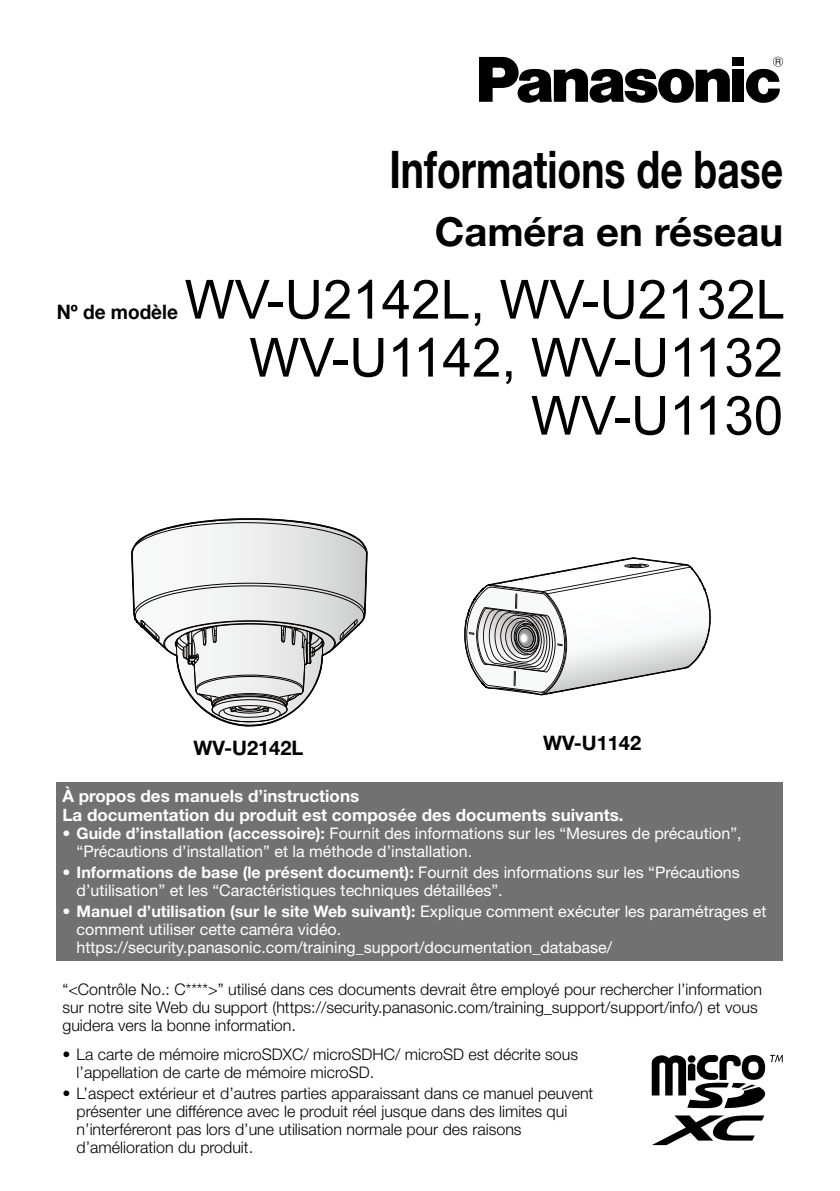
<style>
.page{position:relative;width:840px;height:1191px;background:#fff}
.page>*{position:absolute;margin:0;border:0;box-sizing:border-box;transform-origin:0 0}
.t1{font:54px/58px "Arial";color:#000;text-align:right}
.t2{font:700 52px "Helvetica Neue LT Std";color:#000;scale:.75 1}
.t3{font:700 40px "Helvetica Neue LT Std";color:#000}
.t4{font:700 20px "Helvetica Neue LT Std";color:#000}
.t5{font:700 20px "Helvetica Neue LT Std";color:#000;scale:.95 1}
.t6{font:700 17px/19px "Helvetica Neue LT Std";color:#fff}
.t7{font:300 16px/18px "Helvetica Neue LT Std";color:#000}
.t8{font:16px/18px "Helvetica Neue LT Std";color:#fff}
.s1{font-weight:700}
</style>
<div class="page">
<div style="left:731px;top:57px;width:12px;height:8px;background:#000"></div>
<div style="left:731px;top:70px;width:12px;height:32px;background:#000"></div>
<svg style="left:479px;top:57px;width:250px;height:46px"></svg>
<svg style="left:745px;top:57px;width:37px;height:46px"></svg>
<svg style="left:651px;top:1054px;width:131px;height:55px"></svg>
<svg style="left:652px;top:1115px;width:112px;height:30px"></svg>
<svg style="left:464px;top:557px;width:247px;height:138px"></svg>
<svg style="left:508px;top:612px;width:27px;height:4px"></svg>
<svg style="left:131px;top:518px;width:237px;height:209px"></svg>
<div style="left:57px;top:782px;width:725px;height:179px;background:#727171"></div>
<h2 class="t2" style="left:389px;top:137px;width:526px">Informations de base</h2>
<h3 class="t3" style="left:434px;top:207px;width:350px">Caméra en réseau</h3>
<h1 class="t1" style="left:184px;top:270px;width:601px">WV-U2142L, WV-U2132L<br>WV-U1142, WV-U1132<br>WV-U1130</h1>
<p class="t5" style="left:57px;top:299px;width:129px">Nº de modèle</p>
<p class="t4" style="left:193px;top:735px;width:111px">WV-U2142L</p>
<p class="t4" style="left:543px;top:730px;width:99px">WV-U1142</p>
<p class="t6" style="left:62px;top:786px;width:562px">À propos des manuels d’instructions<br>La documentation du produit est composée des documents suivants.</p>
<p class="t8" style="left:77px;top:824px;width:666px;text-indent:-14px">• <span class="s1">Guide d’installation (accessoire):</span> Fournit des informations sur les “Mesures de précaution”, “Précautions d’installation” et la méthode d’installation.</p>
<p class="t8" style="left:77px;top:863px;width:664px;text-indent:-14px">• <span class="s1">Informations de base (le présent document):</span> Fournit des informations sur les “Précautions d’utilisation” et les “Caractéristiques techniques détaillées”.</p>
<p class="t8" style="left:77px;top:902px;width:691px;text-indent:-14px">• <span class="s1">Manuel d’utilisation (sur le site Web suivant):</span> Explique comment exécuter les paramétrages et comment utiliser cette caméra vidéo. https://security.panasonic.com/training_support/documentation_database/</p>
<p class="t7" style="left:62px;top:979px;width:700px">“&lt;Contrôle No.: C****&gt;” utilisé dans ces documents devrait être employé pour rechercher l’information sur notre site Web du support (https://security.panasonic.com/training_support/support/info/) et vous guidera vers la bonne information.</p>
<p class="t7" style="left:77px;top:1045px;width:502px;text-indent:-14px">• La carte de mémoire microSDXC/ microSDHC/ microSD est décrite sous l’appellation de carte de mémoire microSD.</p>
<p class="t7" style="left:77px;top:1084px;width:518px;text-indent:-14px">• L’aspect extérieur et d’autres parties apparaissant dans ce manuel peuvent présenter une différence avec le produit réel jusque dans des limites qui n’interféreront pas lors d’une utilisation normale pour des raisons d’amélioration du produit.</p>
</div>
